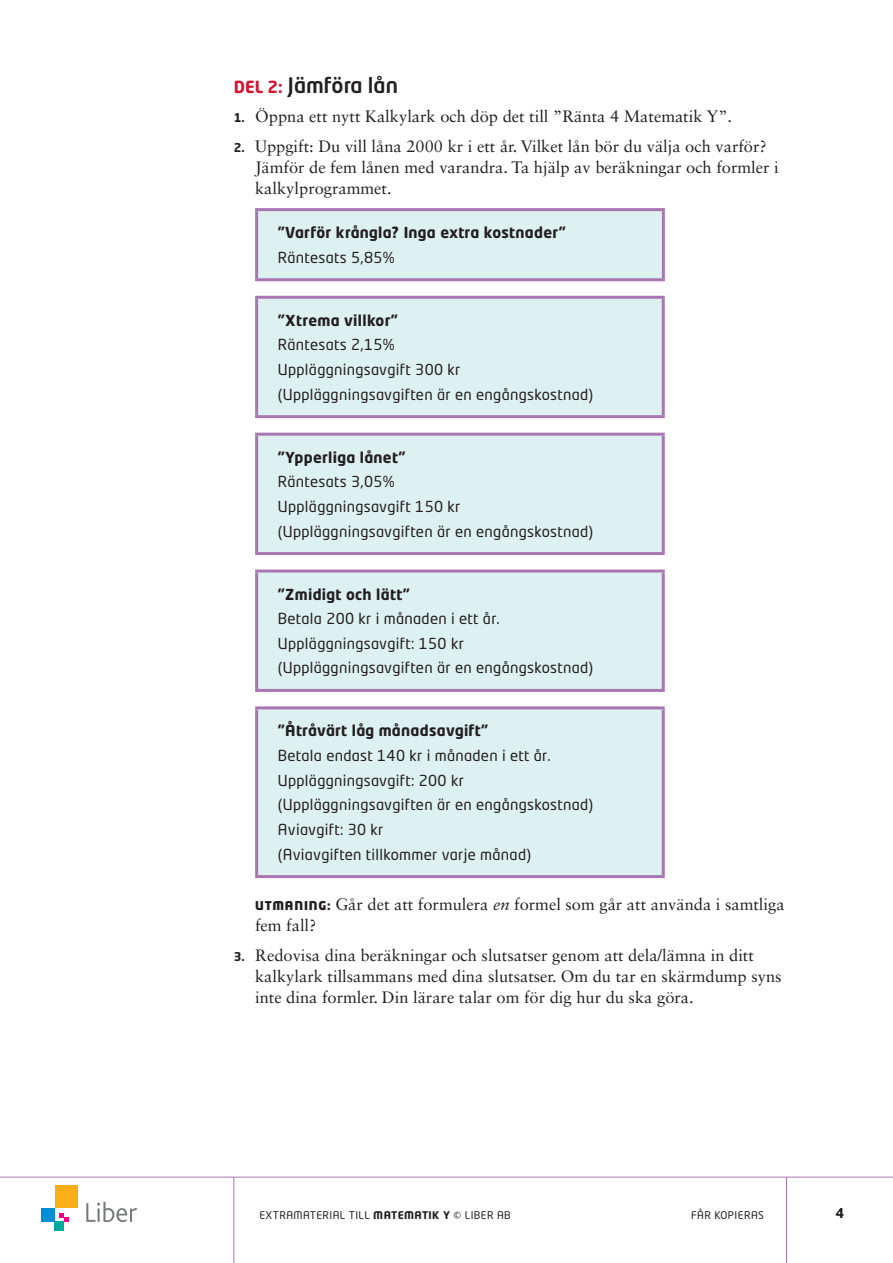
<style>
.page{position:relative;width:893px;height:1263px;background:#fff}
.page>*{position:absolute;margin:0;border:0;box-sizing:border-box;transform-origin:0 0}
.t1{font:500 21px "Neo Tech Std";color:#231f20}
.t2{font:16.5px/21px "Sabon LT Std";color:#231f20}
.t3{font:15px/24.6px "Neo Tech Std";letter-spacing:.02em;color:#231f20}
.t4{font:700 15px "Neo Tech Std";letter-spacing:.02em;color:#231f20}
.t5{font:700 13.5px "Neo Tech Std";color:#231f20}
.t6{font:10.5px "Neo Tech Std";letter-spacing:.04em;color:#231f20}
.s1{font-weight:700;font-size:16.5px;color:#d21532}
.s2{font-family:"Neo Tech Std";font-weight:700;font-size:12px}
.s3{font-family:"Neo Tech Std";font-weight:900;font-size:12px}
.s4{font-style:italic}
.s5{font-weight:700}
</style>
<div class="page">
<hr style="left:0;top:1177px;width:893px;height:1px;background:#a976b2">
<hr style="left:233px;top:1177px;width:1px;height:86px;background:#a976b2">
<hr style="left:786px;top:1177px;width:1px;height:86px;background:#a976b2">
<div style="left:55px;top:1222px;width:9px;height:9px;background:#00a99d"></div>
<div style="left:41px;top:1208px;width:14px;height:14px;background:#008fd5"></div>
<div style="left:55px;top:1185px;width:22px;height:23px;background:#faaf18"></div>
<svg style="left:59px;top:1213px;width:9px;height:9px"></svg>
<svg style="left:86px;top:1202px;width:51px;height:20px"></svg>
<div style="left:257px;top:210px;width:406px;height:70px;background:#ddf1f0"></div>
<hr style="left:255px;top:208px;width:410px;height:3px;background:#a976b2">
<hr style="left:255px;top:211px;width:3px;height:67px;background:#a976b2">
<hr style="left:662px;top:211px;width:3px;height:67px;background:#a976b2">
<hr style="left:255px;top:278px;width:410px;height:3px;background:#a976b2">
<div style="left:257px;top:297px;width:406px;height:120px;background:#ddf1f0"></div>
<hr style="left:255px;top:296px;width:410px;height:3px;background:#a976b2">
<hr style="left:255px;top:299px;width:3px;height:116px;background:#a976b2">
<hr style="left:662px;top:299px;width:3px;height:116px;background:#a976b2">
<hr style="left:255px;top:415px;width:410px;height:3px;background:#a976b2">
<div style="left:257px;top:434px;width:406px;height:119px;background:#ddf1f0"></div>
<hr style="left:255px;top:433px;width:410px;height:3px;background:#a976b2">
<hr style="left:255px;top:436px;width:3px;height:116px;background:#a976b2">
<hr style="left:662px;top:436px;width:3px;height:116px;background:#a976b2">
<hr style="left:255px;top:552px;width:410px;height:3px;background:#a976b2">
<div style="left:257px;top:571px;width:406px;height:119px;background:#ddf1f0"></div>
<hr style="left:255px;top:569px;width:410px;height:3px;background:#a976b2">
<hr style="left:255px;top:572px;width:3px;height:117px;background:#a976b2">
<hr style="left:662px;top:572px;width:3px;height:117px;background:#a976b2">
<hr style="left:255px;top:689px;width:410px;height:3px;background:#a976b2">
<div style="left:257px;top:708px;width:406px;height:168px;background:#ddf1f0"></div>
<hr style="left:255px;top:706px;width:410px;height:3px;background:#a976b2">
<hr style="left:255px;top:709px;width:3px;height:166px;background:#a976b2">
<hr style="left:662px;top:709px;width:3px;height:166px;background:#a976b2">
<hr style="left:255px;top:875px;width:410px;height:3px;background:#a976b2">
<p class="t1" style="left:234px;top:72px;width:166px"><span class="s1">DEL 2:</span> Jämföra lån</p>
<p class="t2" style="left:234px;top:106px;width:500px"><span class="s2">1.</span> Öppna ett nytt Kalkylark och döp det till ”Ränta 4 Matematik Y”.</p>
<p class="t2" style="left:255px;top:135px;width:525px;text-indent:-21px"><span class="s2">2.</span> Uppgift: Du vill låna 2000 kr i ett år. Vilket lån bör du välja och varför?<br>Jämför de fem lånen med varandra. Ta hjälp av beräkningar och formler i kalkylprogrammet.</p>
<p class="t4" style="left:278px;top:223px;width:289px">”Varför krångla? Inga extra kostnader”</p>
<p class="t3" style="left:278px;top:245px;width:118px">Räntesats 5,85%</p>
<p class="t4" style="left:278px;top:311px;width:121px">”Xtrema villkor”</p>
<p class="t3" style="left:278px;top:332px;width:317px">Räntesats 2,15%<br>Uppläggningsavgift 300 kr (Uppläggningsavgiften är en engångskostnad)</p>
<p class="t4" style="left:278px;top:447px;width:129px">”Ypperliga lånet”</p>
<p class="t3" style="left:278px;top:469px;width:317px">Räntesats 3,05%<br>Uppläggningsavgift 150 kr (Uppläggningsavgiften är en engångskostnad)</p>
<p class="t4" style="left:278px;top:584px;width:133px">”Zmidigt och lätt”</p>
<p class="t3" style="left:278px;top:606px;width:317px">Betala 200 kr i månaden i ett år.<br>Uppläggningsavgift: 150 kr (Uppläggningsavgiften är en engångskostnad)</p>
<p class="t4" style="left:278px;top:721px;width:212px">”Åtråvärt låg månadsavgift”</p>
<p class="t3" style="left:278px;top:743px;width:317px">Betala endast 140 kr i månaden i ett år.<br>Uppläggningsavgift: 200 kr (Uppläggningsavgiften är en engångskostnad)<br>Aviavgift: 30 kr<br>(Aviavgiften tillkommer varje månad)</p>
<p class="t2" style="left:255px;top:894px;width:531px"><span class="s3">UTMANING:</span> Går det att formulera <span class="s4">en</span> formel som går att använda i samtliga fem fall?</p>
<p class="t2" style="left:255px;top:944px;width:528px;text-indent:-21px"><span class="s2">3.</span> Redovisa dina beräkningar och slutsatser genom att dela/lämna in ditt kalkylark tillsammans med dina slutsatser. Om du tar en skärmdump syns inte dina formler. Din lärare talar om för dig hur du ska göra.</p>
<p class="t6" style="left:259px;top:1208px;width:253px">EXTRAMATERIAL TILL <span class="s5">MATEMATIK Y</span> © LIBER AB</p>
<p class="t6" style="left:691px;top:1208px;width:74px">FÅR KOPIERAS</p>
<p class="t5" style="left:835px;top:1204px;width:10px">4</p>
</div>
